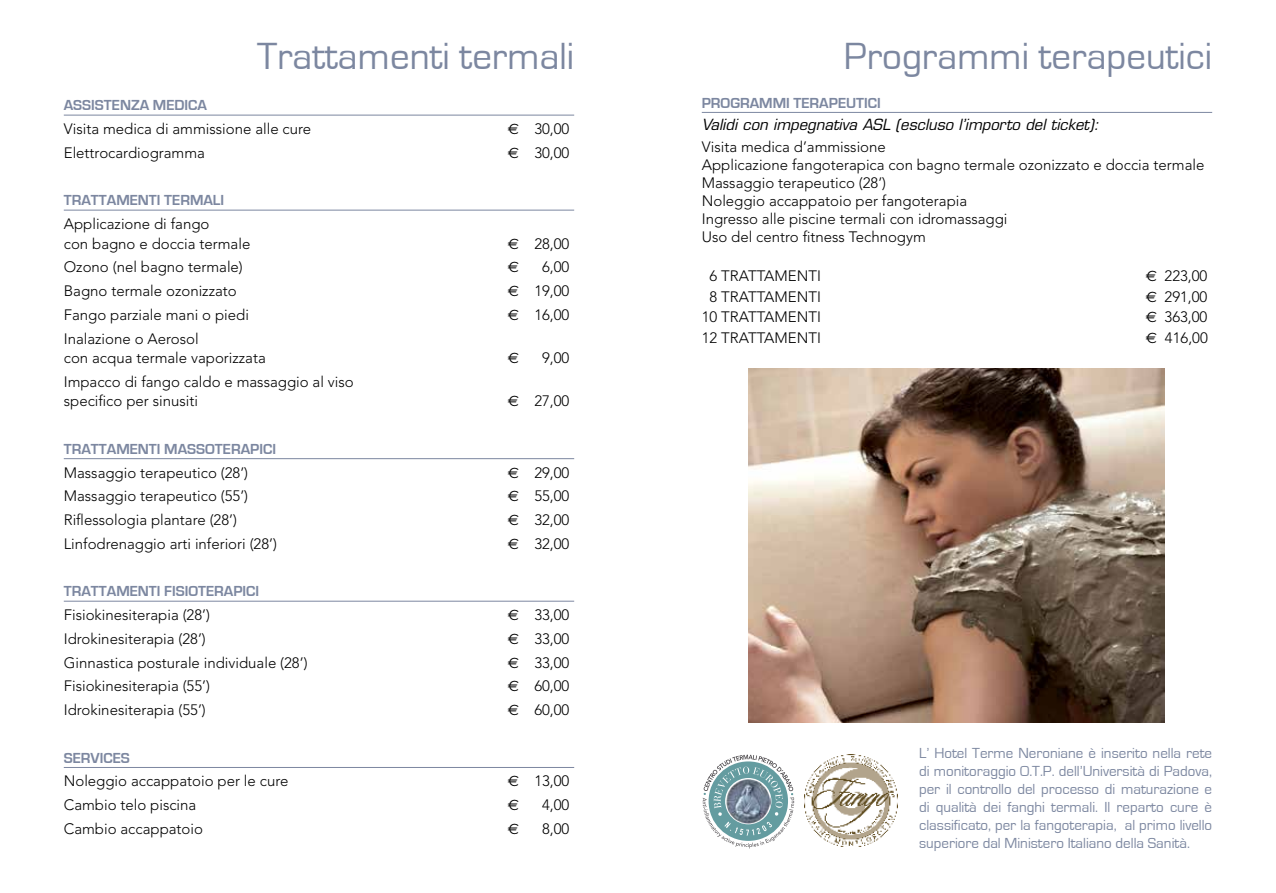
<style>
.page{position:relative;width:1276px;height:893px;background:#fff}
.page>*{position:absolute;margin:0;border:0;box-sizing:border-box;transform-origin:0 0}
.t1{font:39px "Eurostile";color:#7c87a0}
.t2{font:300 15px/18px "Avenir";color:#000}
.t3{font:15px/18px "Eurostile";color:#7c87a0;text-align:justify}
.t4{font:700 15px "Eurostile";color:#7c87a0}
.t5{font:italic 15px "Eurostile";color:#000}
.t6{font:15px "Euro Sans";color:#000}
.s1{font-family:"Euro Sans";font-weight:400}
</style>
<div class="page">
<hr style="left:64px;top:115px;width:510px;height:1px;background:#7c87a0">
<hr style="left:64px;top:210px;width:510px;height:1px;background:#7c87a0">
<hr style="left:64px;top:458px;width:510px;height:1px;background:#7c87a0">
<hr style="left:64px;top:601px;width:510px;height:1px;background:#7c87a0">
<hr style="left:64px;top:767px;width:510px;height:1px;background:#7c87a0">
<hr style="left:702px;top:112px;width:510px;height:1px;background:#7c87a0">
<img style="left:748px;top:368px;width:416px;height:355px">
<img style="left:805px;top:754px;width:92px;height:93px">
<svg style="left:702px;top:755px;width:92px;height:93px"></svg>
<h1 class="t1" style="left:257px;top:35px;width:319px">Trattamenti termali</h1>
<p class="t4" style="left:64px;top:97px;width:145px">ASSISTENZA MEDICA</p>
<p class="t2" style="left:64px;top:120px;width:249px">Visita medica di ammissione alle cure</p>
<p class="t2" style="left:508px;top:120px;width:63px"><span class="s1">€</span> 30,00</p>
<p class="t2" style="left:64px;top:144px;width:143px">Elettrocardiogramma</p>
<p class="t2" style="left:508px;top:144px;width:63px"><span class="s1">€</span> 30,00</p>
<p class="t4" style="left:64px;top:192px;width:155px">TRATTAMENTI TERMALI</p>
<p class="t2" style="left:64px;top:214px;width:188px;line-height:19.5px">Applicazione di fango<br>con bagno e doccia termale</p>
<p class="t2" style="left:508px;top:235px;width:63px"><span class="s1">€</span> 28,00</p>
<p class="t2" style="left:64px;top:258px;width:181px">Ozono (nel bagno termale)</p>
<p class="t6" style="left:508px;top:259px;width:13px">€</p>
<p class="t2" style="left:542px;top:258px;width:29px">6,00</p>
<p class="t2" style="left:64px;top:282px;width:174px">Bagno termale ozonizzato</p>
<p class="t2" style="left:508px;top:282px;width:63px"><span class="s1">€</span> 19,00</p>
<p class="t2" style="left:64px;top:306px;width:187px">Fango parziale mani o piedi</p>
<p class="t2" style="left:508px;top:306px;width:63px"><span class="s1">€</span> 16,00</p>
<p class="t2" style="left:64px;top:329px;width:204px;line-height:19.5px">Inalazione o Aerosol<br>con acqua termale vaporizzata</p>
<p class="t6" style="left:508px;top:349px;width:13px">€</p>
<p class="t2" style="left:542px;top:349px;width:29px">9,00</p>
<p class="t2" style="left:64px;top:372px;width:291px;line-height:19.5px">Impacco di fango caldo e massaggio al viso specifico per sinusiti</p>
<p class="t2" style="left:508px;top:392px;width:63px"><span class="s1">€</span> 27,00</p>
<p class="t4" style="left:64px;top:441px;width:212px">TRATTAMENTI MASSOTERAPICI</p>
<p class="t2" style="left:64px;top:464px;width:186px">Massaggio terapeutico (28’)</p>
<p class="t2" style="left:508px;top:464px;width:63px"><span class="s1">€</span> 29,00</p>
<p class="t2" style="left:64px;top:487px;width:186px">Massaggio terapeutico (55’)</p>
<p class="t2" style="left:508px;top:487px;width:63px"><span class="s1">€</span> 55,00</p>
<p class="t2" style="left:64px;top:511px;width:175px">Riflessologia plantare (28’)</p>
<p class="t2" style="left:508px;top:511px;width:63px"><span class="s1">€</span> 32,00</p>
<p class="t2" style="left:64px;top:535px;width:215px">Linfodrenaggio arti inferiori (28’)</p>
<p class="t2" style="left:508px;top:535px;width:63px"><span class="s1">€</span> 32,00</p>
<p class="t4" style="left:64px;top:583px;width:195px">TRATTAMENTI FISIOTERAPICI</p>
<p class="t2" style="left:64px;top:606px;width:148px">Fisiokinesiterapia (28’)</p>
<p class="t2" style="left:508px;top:606px;width:63px"><span class="s1">€</span> 33,00</p>
<p class="t2" style="left:64px;top:630px;width:144px">Idrokinesiterapia (28’)</p>
<p class="t2" style="left:508px;top:630px;width:63px"><span class="s1">€</span> 33,00</p>
<p class="t2" style="left:64px;top:654px;width:245px">Ginnastica posturale individuale (28’)</p>
<p class="t2" style="left:508px;top:654px;width:63px"><span class="s1">€</span> 33,00</p>
<p class="t2" style="left:64px;top:677px;width:148px">Fisiokinesiterapia (55’)</p>
<p class="t2" style="left:508px;top:677px;width:63px"><span class="s1">€</span> 60,00</p>
<p class="t2" style="left:64px;top:701px;width:144px">Idrokinesiterapia (55’)</p>
<p class="t2" style="left:508px;top:701px;width:63px"><span class="s1">€</span> 60,00</p>
<p class="t4" style="left:64px;top:750px;width:68px">SERVICES</p>
<p class="t2" style="left:64px;top:772px;width:226px">Noleggio accappatoio per le cure</p>
<p class="t2" style="left:508px;top:772px;width:63px"><span class="s1">€</span> 13,00</p>
<p class="t2" style="left:64px;top:796px;width:134px">Cambio telo piscina</p>
<p class="t6" style="left:508px;top:796px;width:13px">€</p>
<p class="t2" style="left:542px;top:796px;width:29px">4,00</p>
<p class="t2" style="left:64px;top:820px;width:141px">Cambio accappatoio</p>
<p class="t6" style="left:508px;top:820px;width:13px">€</p>
<p class="t2" style="left:542px;top:820px;width:29px">8,00</p>
<h1 class="t1" style="left:843px;top:35px;width:370px">Programmi terapeutici</h1>
<p class="t4" style="left:702px;top:95px;width:178px">PROGRAMMI TERAPEUTICI</p>
<p class="t5" style="left:702px;top:115px;width:398px">Validi con impegnativa Asl (escluso l’importo del ticket):</p>
<p class="t2" style="left:702px;top:138px;width:504px">Visita medica d’ammissione<br>Applicazione fangoterapica con bagno termale ozonizzato e doccia termale Massaggio terapeutico (28’)<br>Noleggio accappatoio per fangoterapia<br>Ingresso alle piscine termali con idromassaggi<br>Uso del centro fitness Technogym</p>
<p class="t2" style="left:709px;top:267px;width:113px">6 TRATTAMENTI</p>
<p class="t2" style="left:1146px;top:267px;width:63px"><span class="s1">€</span> 223,00</p>
<p class="t2" style="left:709px;top:288px;width:113px">8 TRATTAMENTI</p>
<p class="t2" style="left:1146px;top:288px;width:63px"><span class="s1">€</span> 291,00</p>
<p class="t2" style="left:702px;top:308px;width:121px">10 TRATTAMENTI</p>
<p class="t2" style="left:1146px;top:308px;width:63px"><span class="s1">€</span> 363,00</p>
<p class="t2" style="left:702px;top:329px;width:121px">12 TRATTAMENTI</p>
<p class="t2" style="left:1146px;top:329px;width:63px"><span class="s1">€</span> 416,00</p>
<p class="t3" style="left:919px;top:744px;width:294px">L’ Hotel Terme Neroniane è inserito nella rete di monitoraggio O.T.P. dell’Università di Padova, per il controllo del processo di maturazione e di qualità dei fanghi termali. Il reparto cure è classificato, per la fangoterapia, al primo livello superiore dal Ministero Italiano della Sanità.</p>
</div>
